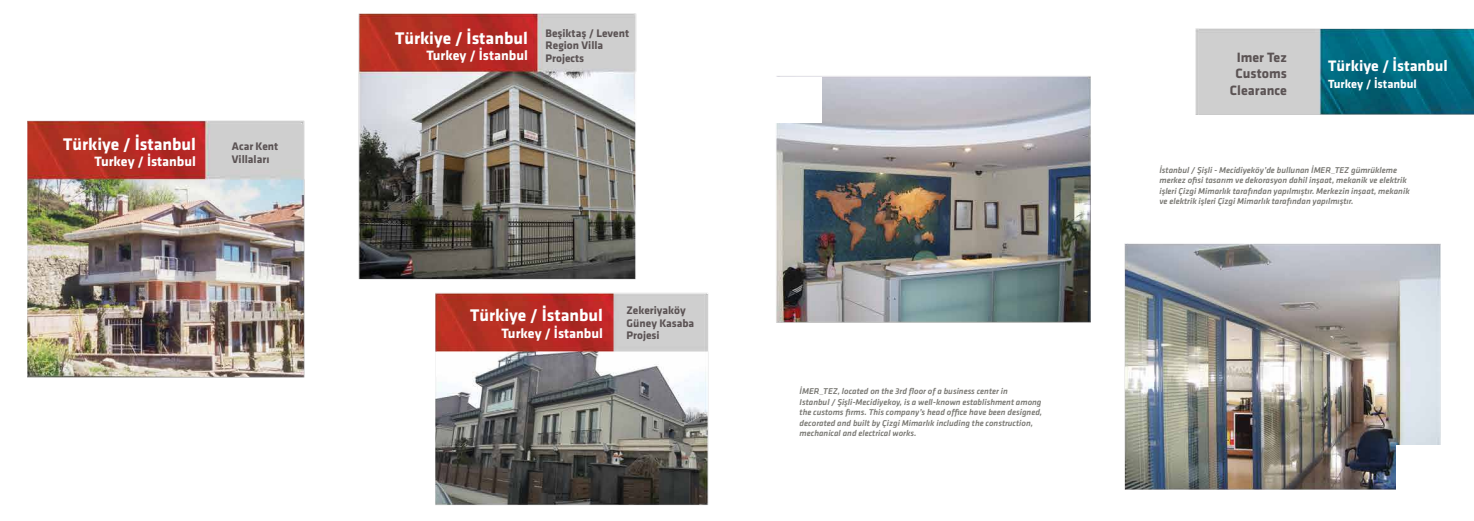
<style>
.page{position:relative;width:1474px;height:521px;background:#fff}
.page>*{position:absolute;margin:0;border:0;box-sizing:border-box;transform-origin:0 0}
.t1{font:700 17.5px "Klavika";color:#fff}
.t2{font:700 15.75px "Klavika";color:#fff}
.t3{font:700 14px "Klavika";color:#fff}
.t4{font:700 14px/16.8px "Klavika";color:#5b5354;text-align:center}
.t5{font:700 12.25px "Klavika";color:#fff}
.t6{font:700 11.38px/12.2px "Klavika";color:#5b5354}
.t7{font:italic 500 8.75px/10.5px "Klavika";color:#7a7974}
</style>
<div class="page">
<img style="left:27px;top:13px;width:1446px;height:492px">
<div style="left:775px;top:77px;width:47px;height:46px;background:#fff"></div>
<div style="left:1395px;top:445px;width:47px;height:46px;background:#fff"></div>
<h1 class="t1" style="left:63px;top:134px;width:134px">Türkiye / İstanbul</h1>
<h3 class="t3" style="left:95px;top:154px;width:103px">Turkey / İstanbul</h3>
<h3 class="t6" style="left:232px;top:141px;width:48px">Acar Kent<br>Villaları</h3>
<h1 class="t1" style="left:395px;top:28px;width:134px">Türkiye / İstanbul</h1>
<h3 class="t3" style="left:426px;top:48px;width:103px">Turkey / İstanbul</h3>
<h3 class="t6" style="left:545px;top:27px;width:85px">Beşiktaş / Levent<br>Region Villa<br>Projects</h3>
<h1 class="t1" style="left:470px;top:306px;width:134px">Türkiye / İstanbul</h1>
<h3 class="t3" style="left:501px;top:326px;width:103px">Turkey / İstanbul</h3>
<h3 class="t6" style="left:626px;top:305px;width:69px">Zekeriyaköy<br>Güney Kasaba<br>Projesi</h3>
<p class="t7" style="left:799px;top:386px;width:244px">İMER_TEZ, located on the 3rd floor of a business center in<br>Istanbul / Şişli-Mecidiyekoy, is a well-known establishment among the customs firms. This company’s head office have been designed, decorated and built by Çizgi Mimarlık including the construction, mechanical and electrical works.</p>
<h3 class="t4" style="left:1229px;top:49px;width:58px">Imer Tez<br>Customs<br>Clearance</h3>
<h2 class="t2" style="left:1328px;top:57px;width:121px">Türkiye / İstanbul</h2>
<h3 class="t5" style="left:1328px;top:77px;width:90px">Turkey / İstanbul</h3>
<p class="t7" style="left:1159px;top:165px;width:252px">İstanbul / Şişli - Mecidiyeköy’de bullunan İMER_TEZ gümrükleme merkez ofisi tasarım ve dekorasyon dahil inşaat, mekanik ve elektrik işleri Çizgi Mimarlık tarafından yapılmıştır. Merkezin inşaat, mekanik ve elektrik işleri Çizgi Mimarlık tarafından yapılmıştır.</p>
</div>
